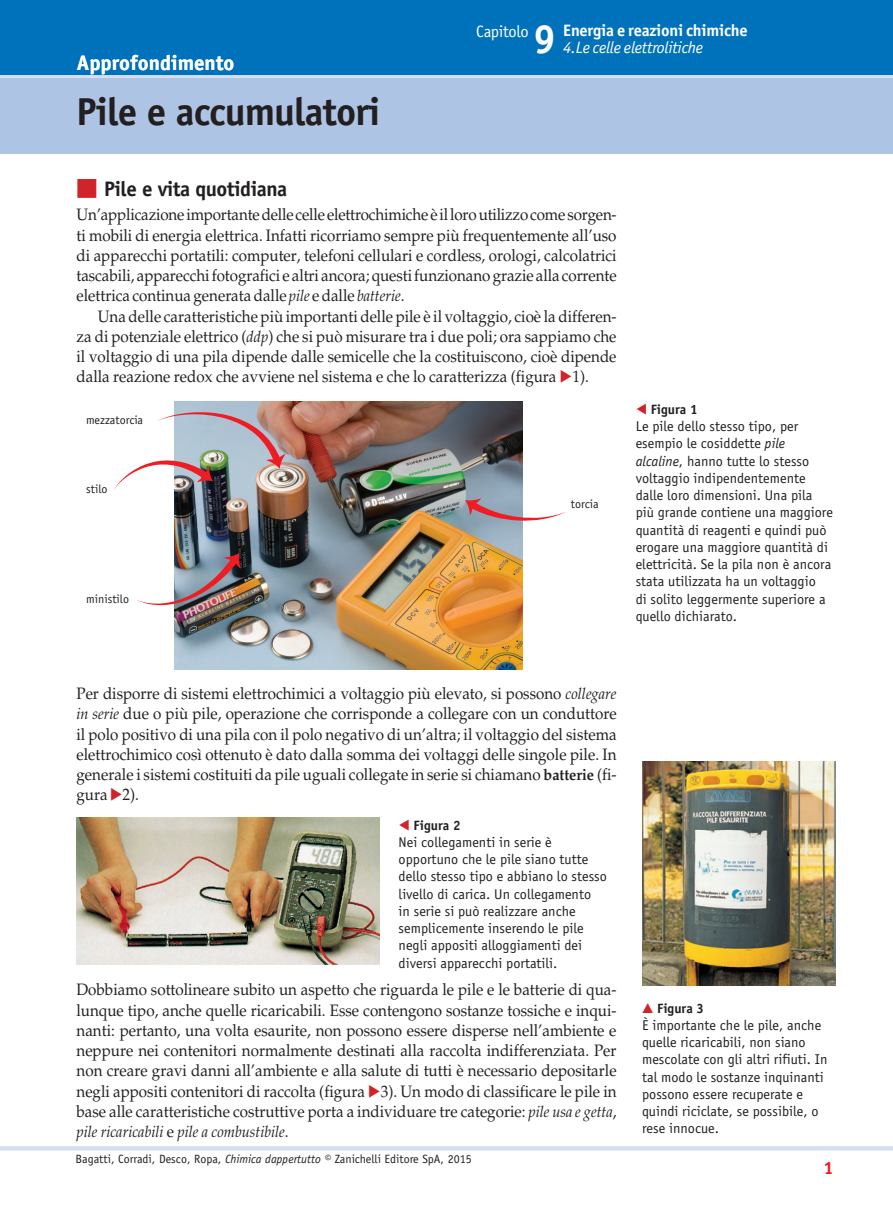
<style>
.page{position:relative;width:893px;height:1212px;background:#fff}
.page>*{position:absolute;margin:0;border:0;box-sizing:border-box;transform-origin:0 0}
.t1{font:700 40.65px "Officina Sans Std";color:#fff}
.t2{font:700 39px "Officina Sans Std";letter-spacing:-.025em;color:#231f20}
.t3{font:700 21px "Officina Sans Std";letter-spacing:-.025em;color:#231f20}
.t4{font:700 21px "Officina Sans Std";color:#fff}
.t5{font:700 18px "Officina Sans Std";color:#ee1d23}
.t6{font:16.5px/20.2px "Palatino LT Std";color:#231f20;text-align:justify;scale:.92 1}
.t7{font:700 16.5px "Officina Sans Std";letter-spacing:-.015em;color:#fff}
.t8{font:italic 16.5px "Officina Sans Std";letter-spacing:-.015em;color:#fff}
.t9{font:16.5px "Officina Sans Std";letter-spacing:-.02em;color:#fff}
.t10{font:italic 15.75px "Palatino LT Std";color:#231f20;scale:.92 1}
.t11{font:14.25px/17.2px "Officina Sans Std";color:#231f20}
.t12{font:700 13.5px "Officina Sans Std";color:#231f20}
.t13{font:12px "Officina Sans Std";color:#231f20}
.s1{font-style:italic;font-size:15.75px}
.s2{color:#d1232a}
.s3{font-style:italic}
.s4{font-weight:700;font-size:15.75px}
.s5{font-style:normal;font-size:16.5px}
</style>
<div class="page">
<div style="left:0;top:52px;width:893px;height:101px;background:#adc4e5"></div>
<div style="left:0;top:0;width:893px;height:76px;background:#0072bc"></div>
<hr style="left:0;top:75px;width:893px;height:3px;background:#d4e0f1">
<hr style="left:0;top:1146px;width:893px;height:4px;background:#d4e0f1">
<img style="left:77px;top:817px;width:302px;height:148px">
<img style="left:642px;top:761px;width:194px;height:224px">
<img style="left:174px;top:402px;width:348px;height:268px">
<svg style="left:465px;top:498px;width:101px;height:23px"></svg>
<svg style="left:114px;top:412px;width:172px;height:78px"></svg>
<img style="left:136px;top:553px;width:105px;height:52px">
<p class="t4" style="left:77px;top:50px;width:159px">Approfondimento</p>
<h2 class="t2" style="left:77px;top:87px;width:305px">Pile e accumulatori</h2>
<p class="t9" style="left:476px;top:22px;width:54px">Capitolo</p>
<h1 class="t1" style="left:533px;top:14px;width:24px">9</h1>
<p class="t7" style="left:563px;top:20px;width:186px">Energia e reazioni chimiche</p>
<p class="t8" style="left:563px;top:38px;width:141px">4.Le celle elettrolitiche</p>
<p class="t3" style="left:104px;top:176px;width:185px">Pile e vita quotidiana</p>
<p class="t6" style="left:77px;top:205px;width:589px">Un’applicazione importante delle celle elettrochimiche è il loro utilizzo come sorgen&shy;ti mobili di energia elettrica. Infatti ricorriamo sempre più frequentemente all’uso di apparecchi portatili: computer, telefoni cellulari e cordless, orologi, calcolatrici tascabili, apparecchi fotografici e altri ancora; questi funzionano grazie alla corrente elettrica continua generata dalle <span class="s1">pile</span> e dalle <span class="s1">batterie</span>.</p>
<p class="t6" style="left:77px;top:306px;width:588px;text-indent:21px">Una delle caratteristiche più importanti delle pile è il voltaggio, cioè la differen&shy;za di potenziale elettrico (<span class="s1">ddp</span>) che si può misurare tra i due poli; ora sappiamo che il voltaggio di una pila dipende dalle semicelle che la costituiscono, cioè dipende dalla reazione redox che avviene nel sistema e che lo caratterizza (figura <span class="s2">▶</span>1).</p>
<p class="t13" style="left:86px;top:413px;width:58px">mezzatorcia</p>
<p class="t13" style="left:86px;top:482px;width:23px">stilo</p>
<p class="t13" style="left:86px;top:592px;width:44px">ministilo</p>
<p class="t13" style="left:571px;top:497px;width:29px">torcia</p>
<p class="t12" style="left:636px;top:401px;width:63px"><span class="s2">◀</span> Figura 1</p>
<p class="t11" style="left:636px;top:418px;width:199px">Le pile dello stesso tipo, per esempio le cosiddette <span class="s3">pile alcaline</span>, hanno tutte lo stesso voltaggio indipendentemente dalle loro dimensioni. Una pila più grande contiene una maggiore quantità di reagenti e quindi può erogare una maggiore quantità di elettricità. Se la pila non è ancora stata utilizzata ha un voltaggio<br>di solito leggermente superiore a quello dichiarato.</p>
<p class="t6" style="left:77px;top:683px;width:589px">Per disporre di sistemi elettrochimici a voltaggio più elevato, si possono <span class="s1">collegare in serie</span> due o più pile, operazione che corrisponde a collegare con un conduttore il polo positivo di una pila con il polo negativo di un’altra; il voltaggio del sistema elettrochimico così ottenuto è dato dalla somma dei voltaggi delle singole pile. In generale i sistemi costituiti da pile uguali collegate in serie si chiamano <span class="s4">batterie</span> (fi&shy;gura <span class="s2">▶</span>2).</p>
<p class="t12" style="left:399px;top:816px;width:63px"><span class="s2">◀</span> Figura 2</p>
<p class="t11" style="left:399px;top:833px;width:210px">Nei collegamenti in serie è opportuno che le pile siano tutte dello stesso tipo e abbiano lo stesso livello di carica. Un collegamento<br>in serie si può realizzare anche semplicemente inserendo le pile negli appositi alloggiamenti dei diversi apparecchi portatili.</p>
<p class="t6" style="left:77px;top:980px;width:588px">Dobbiamo sottolineare subito un aspetto che riguarda le pile e le batterie di qua&shy;lunque tipo, anche quelle ricaricabili. Esse contengono sostanze tossiche e inqui&shy;nanti: pertanto, una volta esaurite, non possono essere disperse nell’ambiente e neppure nei contenitori normalmente destinati alla raccolta indifferenziata. Per non creare gravi danni all’ambiente e alla salute di tutti è necessario depositarle negli appositi contenitori di raccolta (figura <span class="s2">▶</span>3). Un modo di classificare le pile in base alle caratteristiche costruttive porta a individuare tre categorie: <span class="s1">pile usa e getta</span>,</p>
<p class="t10" style="left:77px;top:1122px;width:232px">pile ricaricabili <span class="s5">e</span> pile a combustibile<span class="s5">.</span></p>
<p class="t13" style="left:75px;top:1152px;width:398px">Bagatti, Corradi, Desco, Ropa, <span class="s3">Chimica dappertutto ©</span> Zanichelli Editore SpA, 2015</p>
<p class="t12" style="left:642px;top:999px;width:63px"><span class="s2">▲</span> Figura 3</p>
<p class="t11" style="left:642px;top:1016px;width:187px">È importante che le pile, anche quelle ricaricabili, non siano mescolate con gli altri rifiuti. In tal modo le sostanze inquinanti possono essere recuperate e quindi riciclate, se possibile, o rese innocue.</p>
<p class="t5" style="left:823px;top:1156px;width:12px">1</p>
</div>
